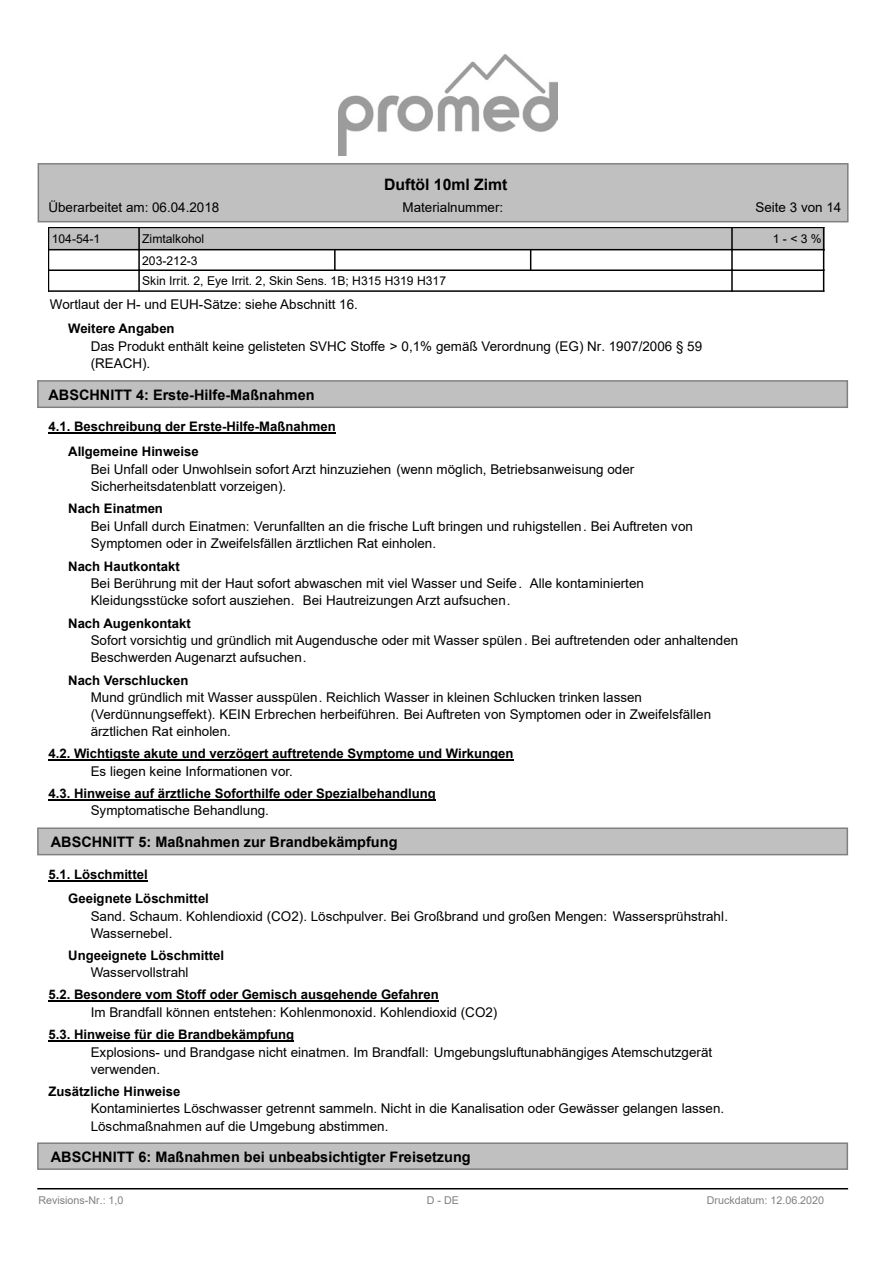
<style>
.page{position:relative;width:893px;height:1263px;background:#fff}
.page>*{position:absolute;margin:0;border:0;box-sizing:border-box;transform-origin:0 0}
.t1{font:700 15.75px "Arial";color:#000}
.t2{font:700 14.4px "Arial";color:#000}
.t3{font:13.35px/17.2px "Arial";color:#000}
.t4{font:700 13.2px "Arial";color:#000}
.t5{font:12.15px/20.1px "Arial";color:#000}
.t6{font:10.8px "Arial";color:#808080}
</style>
<div class="page">
<div style="left:38px;top:164px;width:810px;height:58px;background:#c0c0c0"></div>
<div style="left:38px;top:163px;width:810px;height:59px;border:2px solid #808080"></div>
<div style="left:38px;top:381px;width:809px;height:26px;background:#c0c0c0"></div>
<div style="left:37px;top:380px;width:811px;height:28px;border:2px solid #808080"></div>
<div style="left:38px;top:828px;width:809px;height:27px;background:#c0c0c0"></div>
<div style="left:37px;top:827px;width:811px;height:28px;border:2px solid #808080"></div>
<div style="left:38px;top:1143px;width:809px;height:26px;background:#c0c0c0"></div>
<div style="left:37px;top:1142px;width:811px;height:28px;border:2px solid #808080"></div>
<hr style="left:38px;top:1188px;width:809px;height:1px;background:#000">
<div style="left:48px;top:227px;width:777px;height:23px;background:#c0c0c0"></div>
<hr style="left:138px;top:228px;width:2px;height:22px;background:#000">
<hr style="left:731px;top:229px;width:2px;height:21px;background:#000">
<hr style="left:50px;top:227px;width:774px;height:1px;background:#000">
<hr style="left:731px;top:250px;width:2px;height:20px;background:#000">
<hr style="left:138px;top:250px;width:2px;height:20px;background:#000">
<hr style="left:334px;top:250px;width:2px;height:20px;background:#000">
<svg style="left:530px;top:250px;width:1px;height:19px"></svg>
<hr style="left:48px;top:249px;width:776px;height:1px;background:#000">
<svg style="left:48px;top:228px;width:1px;height:62px"></svg>
<hr style="left:731px;top:270px;width:2px;height:21px;background:#000">
<hr style="left:138px;top:270px;width:2px;height:21px;background:#000">
<svg style="left:823px;top:228px;width:1px;height:62px"></svg>
<hr style="left:49px;top:269px;width:775px;height:2px;background:#000">
<hr style="left:48px;top:290px;width:776px;height:2px;background:#000">
<hr style="left:48px;top:433px;width:288px;height:1px;background:#000">
<hr style="left:48px;top:759px;width:466px;height:2px;background:#000">
<hr style="left:48px;top:799px;width:388px;height:2px;background:#000">
<hr style="left:48px;top:880px;width:100px;height:1px;background:#000">
<hr style="left:48px;top:1001px;width:391px;height:1px;background:#000">
<hr style="left:48px;top:1040px;width:246px;height:2px;background:#000">
<img style="left:338px;top:54px;width:220px;height:101px">
<p class="t1" style="left:384px;top:173px;width:125px">Duftöl 10ml Zimt</p>
<p class="t3" style="left:48px;top:199px;width:172px">Überarbeitet am: 06.04.2018</p>
<p class="t3" style="left:403px;top:199px;width:102px">Materialnummer:</p>
<p class="t3" style="left:755px;top:199px;width:87px">Seite 3 von 14</p>
<p class="t5" style="left:52px;top:229px;width:50px">104-54-1</p>
<p class="t5" style="left:142px;top:229px;width:64px">Zimtalkohol</p>
<p class="t5" style="left:773px;top:229px;width:50px">1 - &lt; 3 %</p>
<p class="t5" style="left:142px;top:251px;width:305px">203-212-3<br>Skin Irrit. 2, Eye Irrit. 2, Skin Sens. 1B; H315 H319 H317</p>
<p class="t3" style="left:50px;top:295px;width:309px">Wortlaut der H- und EUH-Sätze: siehe Abschnitt 16.</p>
<p class="t4" style="left:68px;top:319px;width:108px">Weitere Angaben</p>
<p class="t3" style="left:91px;top:338px;width:613px">Das Produkt enthält keine gelisteten SVHC Stoffe &gt; 0,1% gemäß Verordnung (EG) Nr. 1907/2006 § 59 (REACH).</p>
<p class="t2" style="left:48px;top:384px;width:268px">ABSCHNITT 4: Erste-Hilfe-Maßnahmen</p>
<p class="t4" style="left:48px;top:417px;width:289px">4.1. Beschreibung der Erste-Hilfe-Maßnahmen</p>
<p class="t3" style="left:91px;top:460px;width:545px">Bei Unfall oder Unwohlsein sofort Arzt hinzuziehen (wenn möglich, Betriebsanweisung oder<br>Sicherheitsdatenblatt vorzeigen).</p>
<p class="t4" style="left:68px;top:442px;width:132px">Allgemeine Hinweise</p>
<p class="t4" style="left:68px;top:499px;width:96px">Nach Einatmen</p>
<p class="t3" style="left:91px;top:517px;width:604px">Bei Unfall durch Einatmen: Verunfallten an die frische Luft bringen und ruhigstellen. Bei Auftreten von<br>Symptomen oder in Zweifelsfällen ärztlichen Rat einholen.</p>
<p class="t4" style="left:68px;top:556px;width:113px">Nach Hautkontakt</p>
<p class="t3" style="left:91px;top:574px;width:555px">Bei Berührung mit der Haut sofort abwaschen mit viel Wasser und Seife. Alle kontaminierten<br>Kleidungsstücke sofort ausziehen. Bei Hautreizungen Arzt aufsuchen.</p>
<p class="t4" style="left:68px;top:614px;width:124px">Nach Augenkontakt</p>
<p class="t3" style="left:91px;top:632px;width:649px">Sofort vorsichtig und gründlich mit Augendusche oder mit Wasser spülen . Bei auftretenden oder anhaltenden<br>Beschwerden Augenarzt aufsuchen.</p>
<p class="t4" style="left:68px;top:671px;width:122px">Nach Verschlucken</p>
<p class="t3" style="left:91px;top:688px;width:622px">Mund gründlich mit Wasser ausspülen. Reichlich Wasser in kleinen Schlucken trinken lassen (Verdünnungseffekt). KEIN Erbrechen herbeiführen. Bei Auftreten von Symptomen oder in Zweifelsfällen ärztlichen Rat einholen.</p>
<p class="t4" style="left:48px;top:744px;width:467px">4.2. Wichtigste akute und verzögert auftretende Symptome und Wirkungen</p>
<p class="t3" style="left:91px;top:762px;width:204px">Es liegen keine Informationen vor.</p>
<p class="t4" style="left:48px;top:784px;width:389px">4.3. Hinweise auf ärztliche Soforthilfe oder Spezialbehandlung</p>
<p class="t3" style="left:91px;top:802px;width:180px">Symptomatische Behandlung.</p>
<p class="t2" style="left:51px;top:832px;width:348px">ABSCHNITT 5: Maßnahmen zur Brandbekämpfung</p>
<p class="t4" style="left:48px;top:865px;width:101px">5.1. Löschmittel</p>
<p class="t3" style="left:91px;top:908px;width:639px">Sand. Schaum. Kohlendioxid (CO2). Löschpulver. Bei Großbrand und großen Mengen: Wassersprühstrahl.<br>Wassernebel.</p>
<p class="t4" style="left:68px;top:889px;width:142px">Geeignete Löschmittel</p>
<p class="t4" style="left:68px;top:946px;width:158px">Ungeeignete Löschmittel</p>
<p class="t4" style="left:48px;top:985px;width:392px">5.2. Besondere vom Stoff oder Gemisch ausgehende Gefahren</p>
<p class="t3" style="left:91px;top:1004px;width:408px">Im Brandfall können entstehen: Kohlenmonoxid. Kohlendioxid (CO2)</p>
<p class="t3" style="left:91px;top:1043px;width:623px">Explosions- und Brandgase nicht einatmen. Im Brandfall: Umgebungsluftunabhängiges Atemschutzgerät verwenden.</p>
<p class="t3" style="left:91px;top:964px;width:99px">Wasservollstrahl</p>
<p class="t4" style="left:48px;top:1025px;width:247px">5.3. Hinweise für die Brandbekämpfung</p>
<p class="t4" style="left:48px;top:1082px;width:134px">Zusätzliche Hinweise</p>
<p class="t3" style="left:91px;top:1100px;width:635px">Kontaminiertes Löschwasser getrennt sammeln. Nicht in die Kanalisation oder Gewässer gelangen lassen.<br>Löschmaßnahmen auf die Umgebung abstimmen.</p>
<p class="t2" style="left:51px;top:1147px;width:421px">ABSCHNITT 6: Maßnahmen bei unbeabsichtigter Freisetzung</p>
<p class="t6" style="left:38px;top:1193px;width:87px">Revisions-Nr.: 1,0</p>
<p class="t6" style="left:427px;top:1193px;width:34px">D - DE</p>
<p class="t6" style="left:707px;top:1193px;width:119px">Druckdatum: 12.06.2020</p>
</div>
